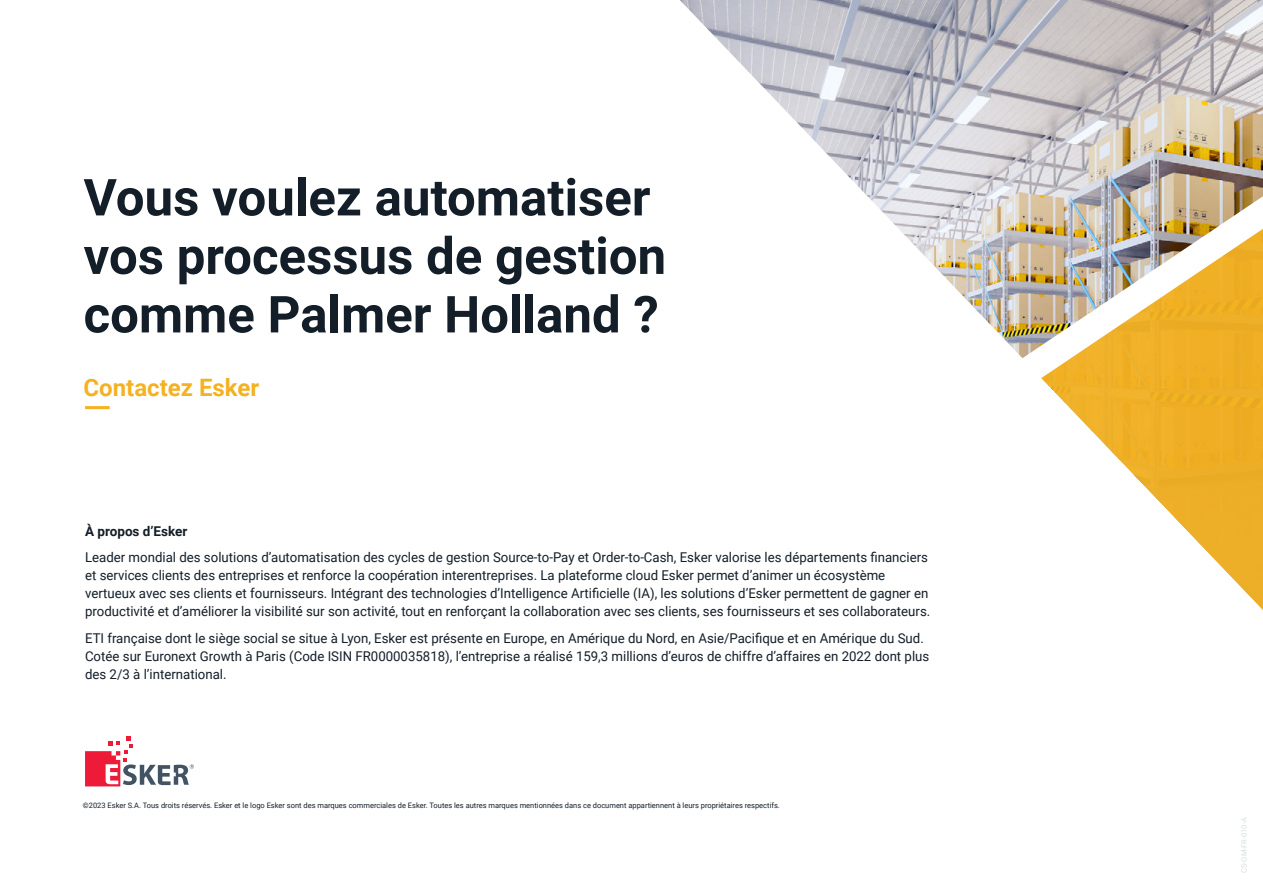
<style>
.page{position:relative;width:1263px;height:893px;background:#fff}
.page>*{position:absolute;margin:0;border:0;box-sizing:border-box;transform-origin:0 0}
.t1{font:700 51px/58.5px "Roboto";color:#131e29}
.t2{font:700 24px "Roboto";color:#f4b223}
.t3{font:13.5px/18px "Roboto";color:#131e29}
.t4{font:700 13.5px "Roboto";color:#131e29}
.t5{font:7.5px "Roboto";color:#131e29}
.t6{font:7.5px "Roboto";color:#d8dfe1}
</style>
<div class="page">
<hr style="left:85px;top:406px;width:25px;height:3px;background:#f4b223">
<img style="left:680px;top:0;width:583px;height:325px">
<svg style="left:1070px;top:408px;width:193px;height:202px"></svg>
<img style="left:991px;top:126px;width:272px;height:282px">
<svg style="left:85px;top:736px;width:109px;height:50px"></svg>
<h1 class="t1" style="left:84px;top:166px;width:584px">Vous voulez automatiser vos processus de gestion comme Palmer Holland ?</h1>
<h2 class="t2" style="left:84px;top:371px;width:177px">Contactez Esker</h2>
<p class="t4" style="left:85px;top:521px;width:104px">À propos d’Esker</p>
<p class="t3" style="left:85px;top:548px;width:847px">Leader mondial des solutions d’automatisation des cycles de gestion Source-to-Pay et Order-to-Cash, Esker valorise les départements financiers et services clients des entreprises et renforce la coopération interentreprises. La plateforme cloud Esker permet d’animer un écosystème vertueux avec ses clients et fournisseurs. Intégrant des technologies d’Intelligence Artificielle (IA), les solutions d’Esker permettent de gagner en productivité et d’améliorer la visibilité sur son activité, tout en renforçant la collaboration avec ses clients, ses fournisseurs et ses collaborateurs.</p>
<p class="t3" style="left:85px;top:628px;width:846px">ETI française dont le siège social se situe à Lyon, Esker est présente en Europe, en Amérique du Nord, en Asie/Pacifique et en Amérique du Sud.<br>Cotée sur Euronext Growth à Paris (Code ISIN FR0000035818), l’entreprise a réalisé 159,3 millions d’euros de chiffre d’affaires en 2022 dont plus des 2/3 à l’international.</p>
<p class="t5" style="left:83px;top:800px;width:698px">©2023 Esker S.A. Tous droits réservés. Esker et le logo Esker sont des marques commerciales de Esker. Toutes les autres marques mentionnées dans ce document appartiennent à leurs propriétaires respectifs.</p>
<p class="t6" style="left:1239px;top:873px;width:57px;rotate:-90deg">CS-OM-FR-010-A</p>
</div>
